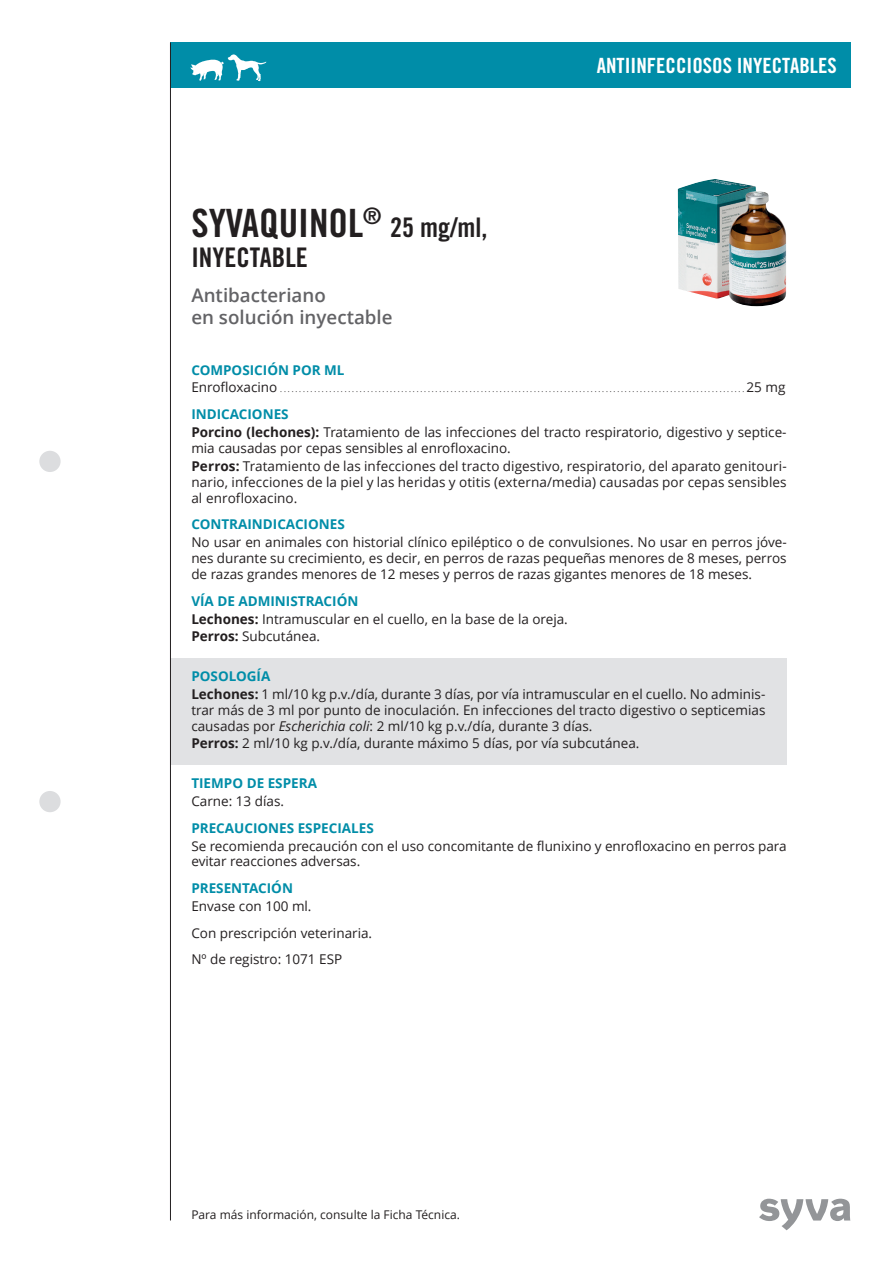
<style>
.page{position:relative;width:893px;height:1263px;background:#fff}
.page>*{position:absolute;margin:0;border:0;box-sizing:border-box;transform-origin:0 0}
.t1{font:39px "Trade Gothic LT Std Bd Cn 20";color:#231f20}
.t2{font:27px "Trade Gothic LT Std Bd Cn 20";color:#231f20}
.t3{font:21px "Trade Gothic LT Std Bd Cn 20";color:#fff}
.t4{font:600 18.75px/22.5px "Open Sans";color:#636366}
.t5{font:13.5px/15.9px "Open Sans";color:#231f20}
.t6{font:700 13.5px "Open Sans";color:#008da8}
.t7{font:12px "Open Sans";color:#231f20}
.t8{font:7.2px "Open Sans";color:#231f20}
.s1{font-size:13.5px}
.s2{font-weight:700;color:#008da8}
.s3{font-weight:700}
.s4{font-style:italic}
</style>
<div class="page">
<div style="left:170px;top:43px;width:680px;height:45px;background:#008da8"></div>
<div style="left:170px;top:658px;width:617px;height:106px;background:#e1e2e4"></div>
<hr style="left:170px;top:43px;width:1px;height:1177px;background:#231f20">
<svg style="left:759px;top:1199px;width:91px;height:31px"></svg>
<div style="left:39px;top:451px;width:22px;height:21px;background:#dcdddf;border-radius:50%"></div>
<div style="left:39px;top:791px;width:22px;height:21px;background:#dcdddf;border-radius:50%"></div>
<img style="left:678px;top:179px;width:108px;height:127px">
<img style="left:190px;top:59px;width:34px;height:22px">
<img style="left:227px;top:54px;width:40px;height:28px">
<h3 class="t3" style="left:597px;top:52px;width:231px">ANTIINFECC IOSOS INYECTABLES</h3>
<h1 class="t1" style="left:191px;top:199px;width:192px">SYVAQUINOL<sup>®</sup></h1>
<h2 class="t2" style="left:390px;top:210px;width:99px">25 MG/ML,</h2>
<h2 class="t2" style="left:191px;top:240px;width:118px">INYECTABLE</h2>
<h3 class="t4" style="left:191px;top:284px;width:203px">Antibacteriano<br>en solución inyectable</h3>
<p class="t6" style="left:191px;top:362px;width:155px">COMPOSICIÓN POR ML</p>
<p class="t8" style="left:191px;top:386px;width:596px"><span class="s1">Enrofloxacino</span> . . . . . . . . . . . . . . . . . . . . . . . . . . . . . . . . . . . . . . . . . . . . . . . . . . . . . . . . . . . . . . . . . . . . . . . . . . . . . . . . . . . . . . . . . . . . . . . . . . . . . . . . . . . . . . . . . . . . . . . . . . . <span class="s1">25 mg</span></p>
<p class="t5" style="left:191px;top:406px;width:597px;line-height:18px"><span class="s2">I NDICACIONES<br></span><span class="s3">PORCINO (LECHONES):</span> Tratamiento de las infecciones del tracto respiratorio, digestivo y septice-</p>
<p class="t5" style="left:191px;top:439px;width:597px;line-height:17.9px">mia causadas por cepas sensibles al enrofloxacino.<br><span class="s3">PERROS:</span> Tratamiento de las infecciones del tracto digestivo, respiratorio, del aparato genitouri-</p>
<p class="t5" style="left:191px;top:474px;width:597px">nario, infecciones de la piel y las heridas y otitis (externa/media) causadas por cepas sensibles al enrofloxacino.</p>
<p class="t6" style="left:191px;top:517px;width:155px">CONTRAINDICACIONES</p>
<p class="t5" style="left:191px;top:535px;width:597px;text-align:justify">No usar en animales con historial clínico epiléptico o de convulsiones. No usar en perros jóve&shy;nes durante su crecimiento, es decir, en perros de razas pequeñas menores de 8 meses, perros de razas grandes menores de 12 meses y perros de razas gigantes menores de 18 meses.</p>
<p class="t5" style="left:191px;top:592px;width:376px;line-height:17.9px"><span class="s2">VÍA DE ADMINISTRACIÓN<br></span><span class="s3">LECHONES:</span> Intramuscular en el cuello, en la base de la oreja.<br><span class="s3">PERROS:</span> Subcutánea.</p>
<p class="t5" style="left:191px;top:667px;width:576px;line-height:18px"><span class="s2">POSOLOGÍA<br></span><span class="s3">LECHONES:</span> 1 ml/10 kg p.v./día, durante 3 días, por vía intramuscular en el cuello. No adminis-</p>
<p class="t5" style="left:191px;top:702px;width:576px">trar más de 3 ml por punto de inoculación. En infecciones del tracto digestivo o septicemias causadas por <span class="s4">Escherichia coli</span>: 2 ml/10 kg p.v./día, durante 3 días.</p>
<p class="t5" style="left:191px;top:736px;width:448px"><span class="s3">PERROS:</span> 2 ml/10 kg p.v./día, durante máximo 5 días, por vía subcutánea.</p>
<p class="t6" style="left:191px;top:775px;width:127px">TIEMPO DE ESPERA</p>
<p class="t5" style="left:191px;top:793px;width:92px">Carne: 13 días.</p>
<p class="t6" style="left:191px;top:820px;width:184px">PRECAUCIONES ESPECIALES</p>
<p class="t5" style="left:191px;top:838px;width:597px">Se recomienda precaución con el uso concomitante de flunixino y enrofloxacino en perros para evitar reacciones adversas.</p>
<p class="t6" style="left:191px;top:880px;width:103px">PRESENTACIÓN</p>
<p class="t5" style="left:191px;top:893px;width:180px;line-height:26.4px">Envase con 100 ml.<br>Con prescripción veterinaria.<br>Nº de registro: 1071 ESP</p>
<p class="t7" style="left:191px;top:1208px;width:268px">Para más información, consulte la Ficha Técnica.</p>
</div>
